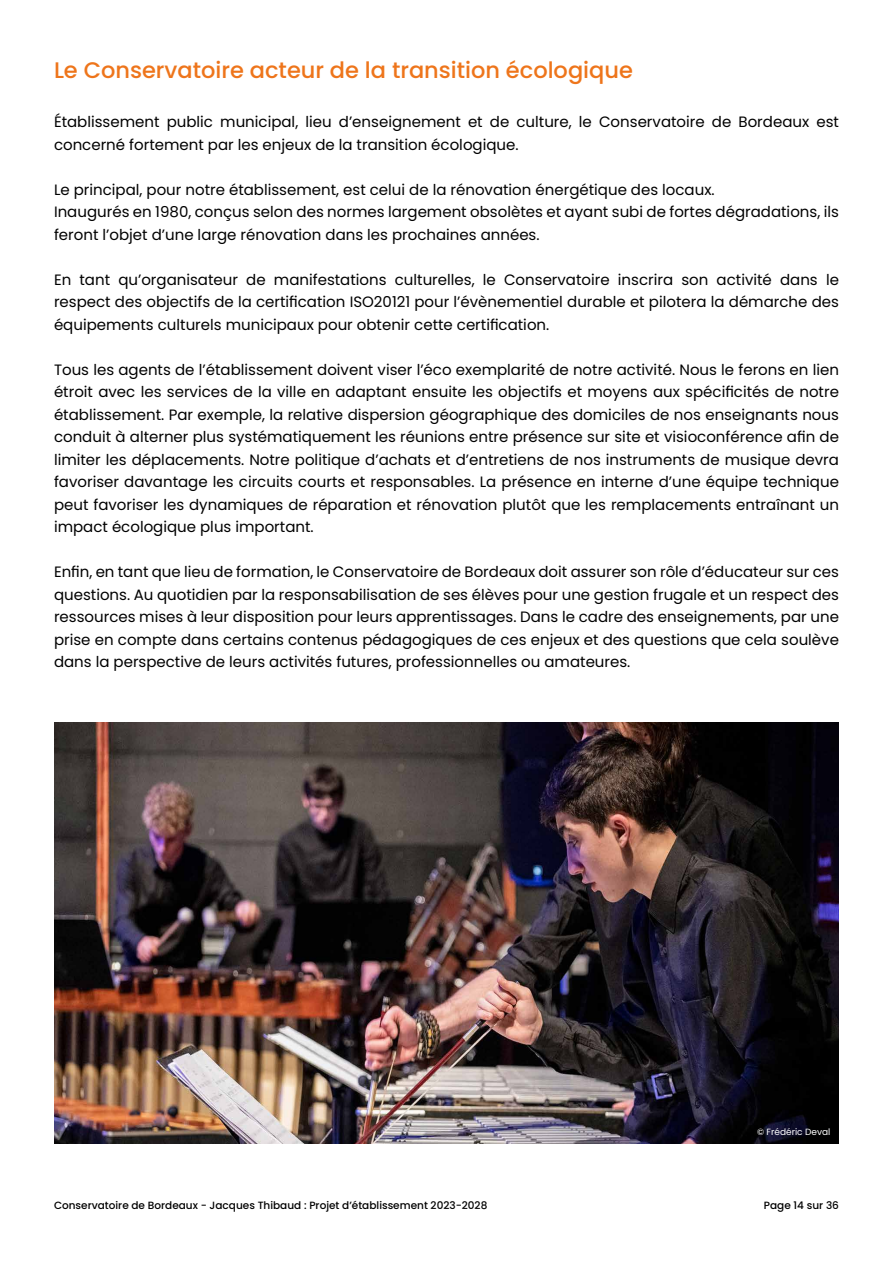
<style>
.page{position:relative;width:893px;height:1263px;background:#fff}
.page>*{position:absolute;margin:0;border:0;box-sizing:border-box;transform-origin:0 0}
.t1{font:500 22.5px "Poppins";color:#ee751b}
.t2{font:15px/22.5px "Poppins";color:#000;text-align:justify}
.t3{font:500 10.5px "Poppins";color:#000}
.t4{font:9px "Poppins";color:#fff}
</style>
<div class="page">
<img style="left:54px;top:723px;width:785px;height:421px">
<h1 class="t1" style="left:54px;top:57px;width:580px">Le Conservatoire acteur de la transition écologique</h1>
<p class="t2" style="left:54px;top:111px;width:786px">Établissement public municipal, lieu d’enseignement et de culture, le Conservatoire de Bordeaux est concerné fortement par les enjeux de la transition écologique.</p>
<p class="t2" style="left:54px;top:178px;width:786px;text-align:left">Le principal, pour notre établissement, est celui de la rénovation énergétique des locaux.<br>Inaugurés en 1980, conçus selon des normes largement obsolètes et ayant subi de fortes dégradations, ils feront l’objet d’une large rénovation dans les prochaines années.</p>
<p class="t2" style="left:54px;top:268px;width:786px">En tant qu’organisateur de manifestations culturelles, le Conservatoire inscrira son activité dans le respect des objectifs de la certification ISO20121 pour l’évènementiel durable et pilotera la démarche des équipements culturels municipaux pour obtenir cette certification.</p>
<p class="t2" style="left:54px;top:358px;width:786px">Tous les agents de l’établissement doivent viser l’éco exemplarité de notre activité. Nous le ferons en lien étroit avec les services de la ville en adaptant ensuite les objectifs et moyens aux spécificités de notre établissement. Par exemple, la relative dispersion géographique des domiciles de nos enseignants nous conduit à alterner plus systématiquement les réunions entre présence sur site et visioconférence afin de limiter les déplacements. Notre politique d’achats et d’entretiens de nos instruments de musique devra favoriser davantage les circuits courts et responsables. La présence en interne d’une équipe technique peut favoriser les dynamiques de réparation et rénovation plutôt que les remplacements entraînant un impact écologique plus important.</p>
<p class="t2" style="left:54px;top:561px;width:786px">Enfin, en tant que lieu de formation, le Conservatoire de Bordeaux doit assurer son rôle d’éducateur sur ces questions. Au quotidien par la responsabilisation de ses élèves pour une gestion frugale et un respect des ressources mises à leur disposition pour leurs apprentissages. Dans le cadre des enseignements, par une prise en compte dans certains contenus pédagogiques de ces enjeux et des questions que cela soulève dans la perspective de leurs activités futures, professionnelles ou amateures.</p>
<p class="t4" style="left:757px;top:1127px;width:75px">© Frédéric Deval</p>
<p class="t3" style="left:54px;top:1199px;width:435px">Conservatoire de Bordeaux - Jacques Thibaud : Projet d’établissement 2023-2028</p>
<p class="t3" style="left:764px;top:1199px;width:77px">Page 14 sur 36</p>
</div>
